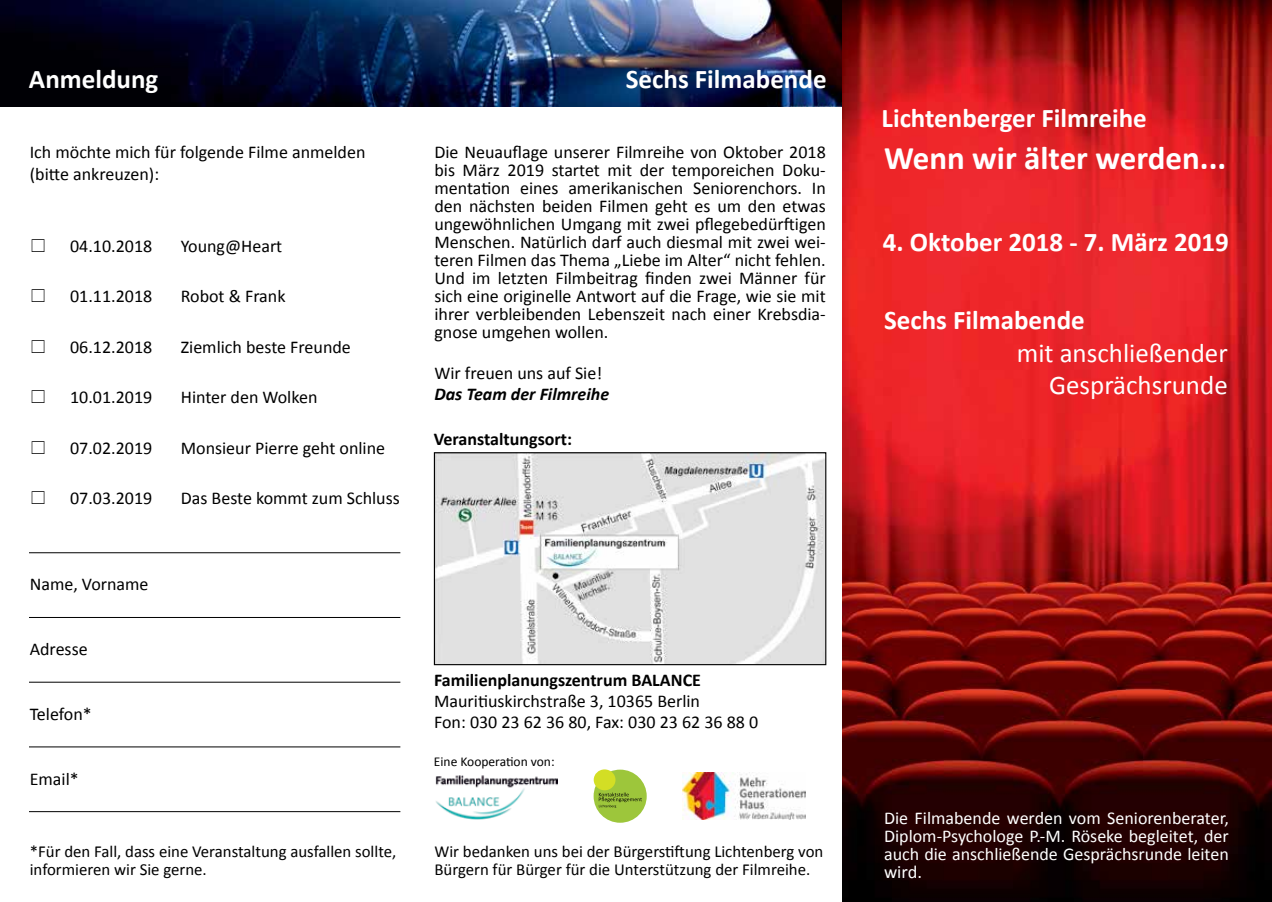
<style>
.page{position:relative;width:1272px;height:902px;background:#fff}
.page>*{position:absolute;margin:0;border:0;box-sizing:border-box;transform-origin:0 0}
.t1{font:700 33px "Calibri";color:#fff}
.t2{font:700 27px "Calibri";color:#fff}
.t3{font:27px/32.4px "Calibri";color:#fff;text-align:right}
.t4{font:18.45px "Calibri";color:#fff}
.t5{font:18px/18px "Calibri";color:#000}
.t6{font:18px/18px "Calibri";color:#fff;text-align:justify}
.t7{font:700 18px "Calibri";color:#000}
.t8{font:italic 700 18px "Calibri";color:#000}
.t9{font:16.8px/18px "Calibri";color:#000}
.t10{font:13.5px "Calibri";color:#000}
</style>
<div class="page">
<img style="left:0;top:0;width:842px;height:106px">
<img style="left:842px;top:0;width:429px;height:901px">
<img style="left:436px;top:454px;width:388px;height:209px">
<div style="left:434px;top:452px;width:392px;height:213px;border:1px solid #000"></div>
<hr style="left:29px;top:552px;width:371px;height:1px;background:#000">
<hr style="left:29px;top:681px;width:371px;height:1px;background:#000">
<hr style="left:29px;top:617px;width:371px;height:1px;background:#000">
<hr style="left:29px;top:746px;width:371px;height:1px;background:#000">
<hr style="left:29px;top:811px;width:371px;height:1px;background:#000">
<div style="left:593px;top:769px;width:53px;height:53px;background:#9dc63b;border-radius:27px"></div>
<svg style="left:593px;top:769px;width:49px;height:38px"></svg>
<img style="left:682px;top:772px;width:123px;height:47px">
<img style="left:435px;top:775px;width:123px;height:44px">
<h2 class="t2" style="left:29px;top:62px;width:131px">Anmeldung</h2>
<h2 class="t2" style="left:626px;top:62px;width:202px">Sechs Filmabende</h2>
<p class="t5" style="left:30px;top:141px;width:337px;line-height:21.6px">Ich möchte mich für folgende Filme anmelden (bitte ankreuzen):</p>
<p class="t5" style="left:70px;top:237px;width:84px">04.10.2018</p>
<p class="t5" style="left:181px;top:237px;width:103px">Young@Heart</p>
<p class="t5" style="left:70px;top:287px;width:84px">01.11.2018</p>
<p class="t5" style="left:181px;top:287px;width:106px">Robot &amp; Frank</p>
<p class="t5" style="left:70px;top:338px;width:84px">06.12.2018</p>
<p class="t5" style="left:181px;top:338px;width:171px">Ziemlich beste Freunde</p>
<p class="t5" style="left:70px;top:388px;width:84px">10.01.2019</p>
<p class="t5" style="left:181px;top:388px;width:138px">Hinter den Wolken</p>
<p class="t5" style="left:70px;top:438px;width:84px">07.02.2019</p>
<p class="t5" style="left:181px;top:438px;width:206px">Monsieur Pierre geht online</p>
<p class="t5" style="left:70px;top:489px;width:84px">07.03.2019</p>
<p class="t5" style="left:181px;top:489px;width:220px">Das Beste kommt zum Schluss</p>
<p class="t5" style="left:30px;top:575px;width:120px">Name, Vorname</p>
<p class="t5" style="left:30px;top:640px;width:59px">Adresse</p>
<p class="t5" style="left:30px;top:705px;width:64px">Telefon*</p>
<p class="t5" style="left:30px;top:770px;width:50px">Email*</p>
<p class="t5" style="left:434px;top:143px;width:393px;text-align:justify">Die Neuauflage unserer Filmreihe von Oktober 2018 bis März 2019 startet mit der temporeichen Doku&shy;mentation eines amerikanischen Seniorenchors. In den nächsten beiden Filmen geht es um den etwas ungewöhnlichen Umgang mit zwei pflegebedürftigen Menschen. Natürlich darf auch diesmal mit zwei wei&shy;teren Filmen das Thema „Liebe im Alter“ nicht fehlen.<br>Und im letzten Filmbeitrag finden zwei Männer für sich eine originelle Antwort auf die Frage, wie sie mit ihrer verbleibenden Lebenszeit nach einer Krebsdia&shy;gnose umgehen wollen.</p>
<p class="t5" style="left:434px;top:364px;width:169px">Wir freuen uns auf Sie!</p>
<p class="t8" style="left:434px;top:382px;width:176px">Das Team der Filmreihe</p>
<p class="t7" style="left:434px;top:428px;width:140px">Veranstaltungsort:</p>
<p class="t7" style="left:434px;top:668px;width:268px">Familienplanungszentrum BALANCE</p>
<p class="t5" style="left:434px;top:690px;width:325px;line-height:21px">Mauritiuskirchstraße 3, 10365 Berlin<br>Fon: 030 23 62 36 80, Fax: 030 23 62 36 88 0</p>
<p class="t10" style="left:434px;top:753px;width:122px">Eine Kooperation von:</p>
<p class="t9" style="left:30px;top:842px;width:368px">*Für den Fall, dass eine Veranstaltung ausfallen sollte, informieren wir Sie gerne.</p>
<p class="t9" style="left:434px;top:842px;width:390px">Wir bedanken uns bei der Bürgerstiftung Lichtenberg von<br>Bürgern für Bürger für die Unterstützung der Filmreihe.</p>
<h2 class="t2" style="left:881px;top:100px;width:267px">Lichtenberger Filmreihe</h2>
<h1 class="t1" style="left:884px;top:137px;width:344px">Wenn wir älter werden...</h1>
<h2 class="t2" style="left:882px;top:224px;width:347px">4. Oktober 2018 - 7. März 2019</h2>
<h2 class="t2" style="left:884px;top:303px;width:202px">Sechs Filmabende</h2>
<h2 class="t3" style="left:1016px;top:337px;width:212px">mit anschließender<br>Gesprächsrunde</h2>
<p class="t6" style="left:884px;top:809px;width:346px">Die Filmabende werden vom Seniorenberater, Diplom-Psychologe P.-M. Röseke begleitet, der auch die anschließende Gesprächsrunde leiten</p>
<p class="t4" style="left:884px;top:860px;width:39px">wird.</p>
</div>
